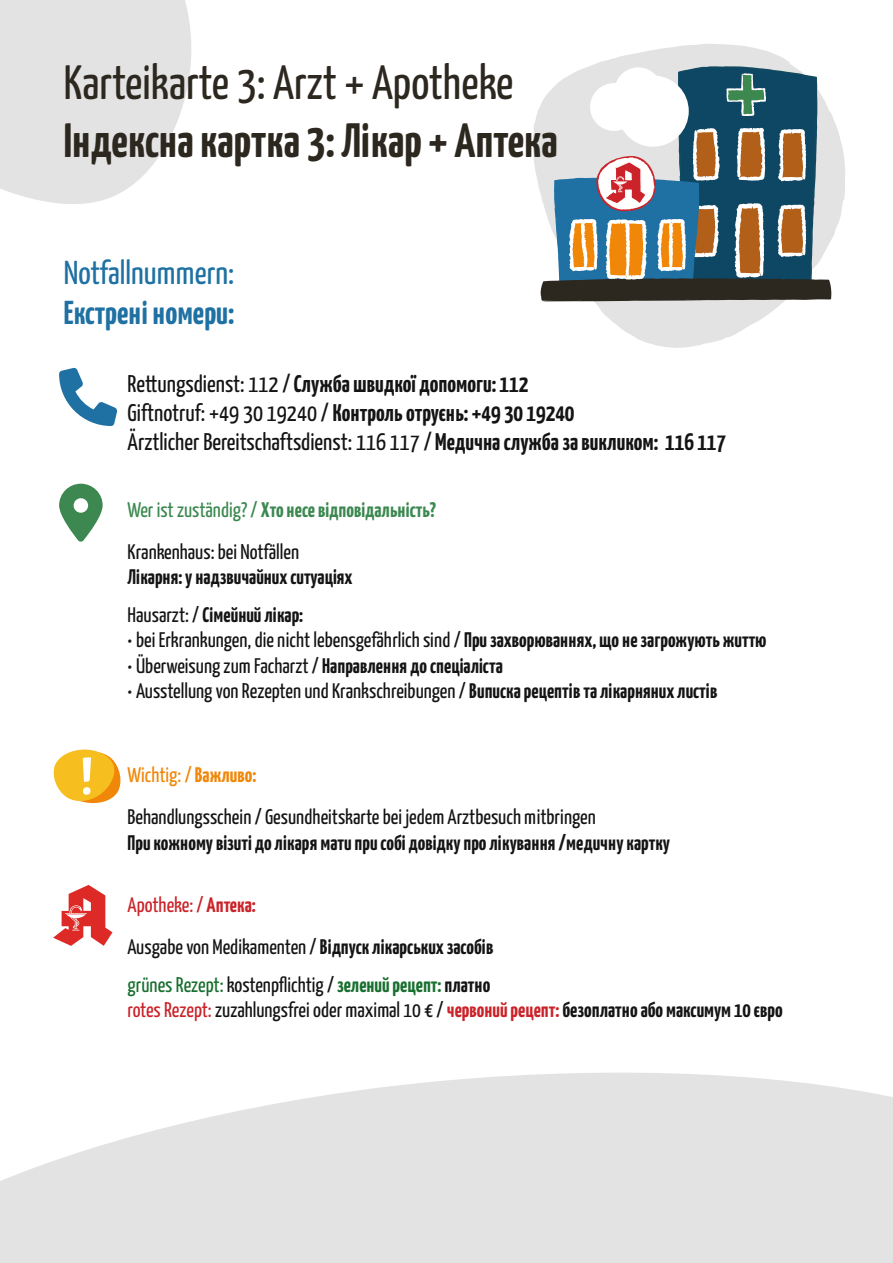
<style>
.page{position:relative;width:893px;height:1263px;background:#fff}
.page>*{position:absolute;margin:0;border:0;box-sizing:border-box;transform-origin:0 0}
.t1{font:58.05px "Font Awesome 6 Free Solid";color:#3c8850}
.t2{font:700 52.2px "Yanone Kaffeesatz";color:#fff}
.t3{font:700 48px "Yanone Kaffeesatz";color:#2c271f}
.t4{font:48px "Yanone Kaffeesatz";color:#2c271f}
.t5{font:33px "Yanone Kaffeesatz";color:#1f71a3}
.t6{font:700 33px "Yanone Kaffeesatz";color:#1f71a3}
.t7{font:700 24px/28.8px "Yanone Kaffeesatz";color:#131413}
.t8{font:21px/42.2px "Yanone Kaffeesatz";color:#131413}
.t9{font:700 21px/38px "Yanone Kaffeesatz";color:#131413}
.t10{font:700 21px/42.2px "Yanone Kaffeesatz";color:#3c8850}
.s1{font-weight:400}
.s2{font-weight:400;color:#131413}
.s3{font-weight:700}
.s4{color:#f08709}
.s5{font-weight:700;color:#f08709}
.s6{font-weight:400;color:#ca2329}
.s7{color:#ca2329}
.s8{color:#186f2e}
.s9{font-weight:700;color:#186f2e}
.s10{font-weight:700;color:#ca2329}
</style>
<div class="page">
<svg style="left:0;top:0;width:191px;height:204px;background:#e6e6e6"></svg>
<svg style="left:0;top:1072px;width:893px;height:191px;background:#e6e6e6"></svg>
<svg style="left:533px;top:44px;width:312px;height:304px"></svg>
<svg style="left:540px;top:64px;width:291px;height:237px"></svg>
<svg style="left:53px;top:749px;width:68px;height:55px"></svg>
<svg style="left:53px;top:885px;width:60px;height:61px"></svg>
<h3 class="t4" style="left:64px;top:48px;width:451px">Karteikarte 3: Arzt + Apotheke</h3>
<h3 class="t3" style="left:64px;top:106px;width:496px">Індексна картка 3: Лікар + Аптека</h3>
<h3 class="t5" style="left:64px;top:249px;width:172px">Notfallnummern:</h3>
<h3 class="t6" style="left:64px;top:289px;width:172px">Екстрені номери:</h3>
<h1 class="t1" style="left:59px;top:484px;width:45px">●□▼□■□▼</h1>
<h2 class="t2" style="left:81px;top:739px;width:12px">!</h2>
<p class="t7" style="left:128px;top:368px;width:600px"><span class="s1">Rettungsdienst: 112 /</span> Служба швидкої допомоги: 112<br><span class="s1">Giftnotruf: +49 30 19240 /</span> Контроль отруєнь: +49 30 19240<br><span class="s1">Ärztlicher Bereitschaftsdienst: 116 117 /</span> Медична служба за викликом: 116 117</p>
<p class="t10" style="left:128px;top:487px;width:310px"><span class="s1">Wer ist zuständig? /</span> Хто несе відповідальність?<br><span class="s2">Krankenhaus: bei Notfällen</span></p>
<p class="t9" style="left:128px;top:556px;width:226px">Лікарня: у надзвичайних ситуаціях<br><span class="s1">Hausarzt: /</span> Сімейний лікар:</p>
<p class="t8" style="left:128px;top:617px;width:640px">• bei Erkrankungen, die nicht lebensgefährlich sind / <span class="s3">При захворюваннях, що не загрожують життю</span></p>
<p class="t8" style="left:128px;top:643px;width:377px">• Überweisung zum Facharzt / <span class="s3">Направлення до спеціаліста</span></p>
<p class="t8" style="left:128px;top:668px;width:591px">• Ausstellung von Rezepten und Krankschreibungen / <span class="s3">Виписка рецептів та лікарняних листів</span></p>
<p class="t8" style="left:128px;top:752px;width:470px"><span class="s4">Wichtig: /</span> <span class="s5">Важливо:<br></span>Behandlungsschein / Gesundheitskarte bei jedem Arztbesuch mitbringen</p>
<p class="t9" style="left:128px;top:822px;width:544px">При кожному візиті до лікаря мати при собі довідку про лікування /медичну картку</p>
<p class="t9" style="left:128px;top:882px;width:367px;line-height:42.2px"><span class="s6">Apotheke: /</span> <span class="s7">Аптека:<br></span><span class="s1">Ausgabe von Medikamenten /</span> Відпуск лікарських засобів</p>
<p class="t8" style="left:128px;top:970px;width:657px;line-height:25.2px"><span class="s8">grünes Rezept:</span> kostenpflichtig /<span class="s9">зелений рецепт:</span> <span class="s3">платно<br></span><span class="s7">rotes Rezept:</span> zuzahlungsfrei oder maximal 10 € / <span class="s10">червоний рецепт:</span> <span class="s3">безоплатно або максимум 10 євро</span></p>
</div>
